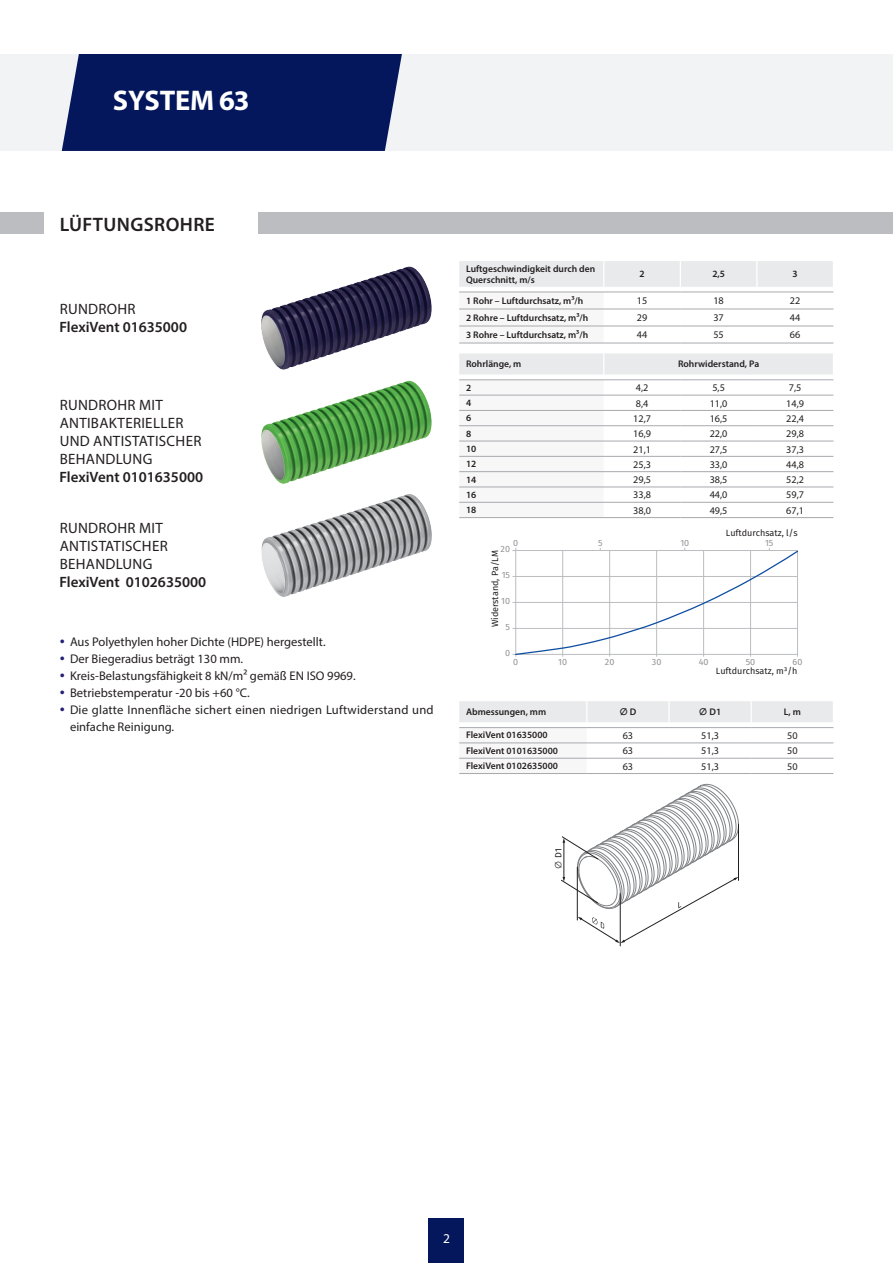
<style>
.page{position:relative;width:893px;height:1263px;background:#fff}
.page>*{position:absolute;margin:0;border:0;box-sizing:border-box;transform-origin:0 0}
.t1{font:700 28.5px "Myriad Pro";letter-spacing:-.01em;color:#fff}
.t2{font:600 19.5px "Myriad Pro";letter-spacing:.02em;color:#231f20}
.t3{font:15px/18px "Myriad Pro";letter-spacing:.02em;color:#231f20}
.t4{font:600 15px "Myriad Pro";color:#231f20}
.t5{font:13.5px "Myriad Pro";color:#fff}
.t6{font:12.6px/17px "Myriad Pro";color:#231f20}
.t7{font:10.2px "Myriad Pro";color:#231f20}
.t8{font:600 9.6px/10.8px "Myriad Pro";color:#231f20}
.t9{font:700 9.6px "Fira Sans";color:#231f20}
.t10{font:9px "Fira Sans";color:#231f20}
.t11{font:9px "Fira Sans";letter-spacing:-.005em;color:#939598}
.s1{color:#242076}
.s2{font-family:"Myriad Pro";font-weight:600}
.s3{font-family:"Fira Sans";font-weight:700}
</style>
<div class="page">
<div style="left:429px;top:1218px;width:35px;height:45px;background:#04175c"></div>
<div style="left:0;top:54px;width:893px;height:97px;background:#f2f3f4"></div>
<div style="left:62px;top:54px;width:340px;height:97px;background:#04175c"></div>
<div style="left:0;top:213px;width:893px;height:21px;background:#bcbdc0"></div>
<div style="left:44px;top:212px;width:213px;height:23px;background:#fff"></div>
<hr style="left:459px;top:343px;width:145px;height:1px;background:#a8a9ad">
<hr style="left:604px;top:343px;width:76px;height:1px;background:#a8a9ad">
<hr style="left:680px;top:343px;width:77px;height:1px;background:#a8a9ad">
<hr style="left:757px;top:343px;width:76px;height:1px;background:#a8a9ad">
<svg style="left:459px;top:261px;width:375px;height:82px"></svg>
<hr style="left:459px;top:292px;width:145px;height:1px;background:#a8a9ad">
<hr style="left:604px;top:292px;width:76px;height:1px;background:#a8a9ad">
<hr style="left:680px;top:292px;width:77px;height:1px;background:#a8a9ad">
<hr style="left:757px;top:292px;width:76px;height:1px;background:#a8a9ad">
<svg style="left:459px;top:353px;width:375px;height:165px"></svg>
<hr style="left:459px;top:380px;width:145px;height:1px;background:#a8a9ad">
<hr style="left:604px;top:380px;width:76px;height:1px;background:#a8a9ad">
<hr style="left:680px;top:380px;width:77px;height:1px;background:#a8a9ad">
<hr style="left:757px;top:380px;width:76px;height:1px;background:#a8a9ad">
<hr style="left:512px;top:602px;width:285px;height:1px;background:#bcbdc0">
<hr style="left:512px;top:628px;width:285px;height:1px;background:#bcbdc0">
<hr style="left:512px;top:576px;width:285px;height:1px;background:#bcbdc0">
<hr style="left:512px;top:550px;width:285px;height:1px;background:#bcbdc0">
<hr style="left:515px;top:550px;width:1px;height:107px;background:#bcbdc0">
<hr style="left:562px;top:550px;width:1px;height:107px;background:#bcbdc0">
<hr style="left:609px;top:550px;width:1px;height:107px;background:#bcbdc0">
<hr style="left:656px;top:550px;width:1px;height:107px;background:#bcbdc0">
<hr style="left:703px;top:550px;width:1px;height:107px;background:#bcbdc0">
<hr style="left:750px;top:550px;width:1px;height:107px;background:#bcbdc0">
<hr style="left:797px;top:550px;width:1px;height:107px;background:#bcbdc0">
<hr style="left:512px;top:654px;width:285px;height:1px;background:#bcbdc0">
<svg style="left:515px;top:548px;width:284px;height:108px"></svg>
<hr style="left:459px;top:773px;width:128px;height:1px;background:#a8a9ad">
<hr style="left:587px;top:773px;width:82px;height:1px;background:#a8a9ad">
<hr style="left:669px;top:773px;width:82px;height:1px;background:#a8a9ad">
<hr style="left:751px;top:773px;width:82px;height:1px;background:#a8a9ad">
<svg style="left:459px;top:701px;width:375px;height:58px"></svg>
<hr style="left:459px;top:727px;width:128px;height:1px;background:#a8a9ad">
<hr style="left:587px;top:727px;width:82px;height:1px;background:#a8a9ad">
<hr style="left:669px;top:727px;width:82px;height:1px;background:#a8a9ad">
<hr style="left:751px;top:727px;width:82px;height:1px;background:#a8a9ad">
<hr style="left:620px;top:894px;width:1px;height:52px;background:#231f20">
<svg style="left:561px;top:784px;width:178px;height:159px"></svg>
<img style="left:261px;top:266px;width:171px;height:104px">
<img style="left:261px;top:380px;width:171px;height:104px">
<img style="left:261px;top:494px;width:171px;height:103px">
<h1 class="t1" style="left:113px;top:82px;width:138px">SYSTEM 63</h1>
<h2 class="t2" style="left:60px;top:212px;width:157px">LÜFTUNGSROHRE</h2>
<h3 class="t3" style="left:60px;top:300px;width:78px">RUNDROHR</h3>
<h3 class="t4" style="left:60px;top:318px;width:129px">FlexiVent 01635000</h3>
<h3 class="t3" style="left:60px;top:396px;width:143px">RUNDROHR MIT<br>ANTIBAKTERIELLER<br>UND ANTISTATISCHER<br>BEHANDLUNG</h3>
<h3 class="t4" style="left:60px;top:467px;width:145px">FlexiVent 0101635000</h3>
<h3 class="t3" style="left:60px;top:518px;width:110px">RUNDROHR MIT<br>ANTISTATISCHER<br>BEHANDLUNG</h3>
<h3 class="t4" style="left:60px;top:572px;width:148px">FlexiVent 0102635000</h3>
<p class="t8" style="left:466px;top:263px;width:131px">Luftgeschwindigkeit durch den<br>Querschnitt, m/s</p>
<p class="t8" style="left:639px;top:268px;width:7px">2</p>
<p class="t8" style="left:712px;top:268px;width:14px">2,5</p>
<p class="t8" style="left:793px;top:268px;width:7px">3</p>
<p class="t8" style="left:466px;top:295px;width:119px">1 Rohr – Luftdurchsatz, m³/h</p>
<p class="t7" style="left:637px;top:295px;width:12px">15</p>
<p class="t7" style="left:713px;top:295px;width:12px">18</p>
<p class="t7" style="left:790px;top:295px;width:12px">22</p>
<p class="t8" style="left:466px;top:312px;width:124px">2 Rohre – Luftdurchsatz, m³/h</p>
<p class="t7" style="left:637px;top:312px;width:12px">29</p>
<p class="t7" style="left:713px;top:312px;width:12px">37</p>
<p class="t7" style="left:790px;top:312px;width:12px">44</p>
<p class="t8" style="left:466px;top:329px;width:124px">3 Rohre – Luftdurchsatz, m³/h</p>
<p class="t7" style="left:637px;top:329px;width:12px">44</p>
<p class="t7" style="left:713px;top:329px;width:12px">55</p>
<p class="t7" style="left:790px;top:329px;width:12px">66</p>
<p class="t8" style="left:466px;top:358px;width:57px">Rohrlänge, m</p>
<p class="t8" style="left:678px;top:358px;width:83px">Rohrwiderstand, Pa</p>
<p class="t8" style="left:466px;top:382px;width:7px">2</p>
<p class="t7" style="left:636px;top:382px;width:14px">4,2</p>
<p class="t7" style="left:712px;top:382px;width:14px">5,5</p>
<p class="t7" style="left:789px;top:382px;width:14px">7,5</p>
<p class="t8" style="left:466px;top:397px;width:7px">4</p>
<p class="t7" style="left:636px;top:397px;width:14px">8,4</p>
<p class="t7" style="left:710px;top:397px;width:19px">11,0</p>
<p class="t7" style="left:786px;top:397px;width:19px">14,9</p>
<p class="t8" style="left:466px;top:412px;width:7px">6</p>
<p class="t7" style="left:633px;top:412px;width:19px">12,7</p>
<p class="t7" style="left:710px;top:412px;width:19px">16,5</p>
<p class="t7" style="left:786px;top:412px;width:19px">22,4</p>
<p class="t8" style="left:466px;top:428px;width:7px">8</p>
<p class="t7" style="left:633px;top:427px;width:19px">16,9</p>
<p class="t7" style="left:710px;top:427px;width:19px">22,0</p>
<p class="t7" style="left:786px;top:427px;width:19px">29,8</p>
<p class="t8" style="left:466px;top:443px;width:12px">10</p>
<p class="t7" style="left:633px;top:443px;width:19px">21,1</p>
<p class="t7" style="left:710px;top:443px;width:19px">27,5</p>
<p class="t7" style="left:786px;top:443px;width:19px">37,3</p>
<p class="t8" style="left:466px;top:458px;width:12px">12</p>
<p class="t7" style="left:633px;top:458px;width:19px">25,3</p>
<p class="t7" style="left:710px;top:458px;width:19px">33,0</p>
<p class="t7" style="left:786px;top:458px;width:19px">44,8</p>
<p class="t8" style="left:466px;top:474px;width:12px">14</p>
<p class="t7" style="left:633px;top:473px;width:19px">29,5</p>
<p class="t7" style="left:710px;top:473px;width:19px">38,5</p>
<p class="t7" style="left:786px;top:473px;width:19px">52,2</p>
<p class="t8" style="left:466px;top:489px;width:12px">16</p>
<p class="t7" style="left:633px;top:489px;width:19px">33,8</p>
<p class="t7" style="left:710px;top:489px;width:19px">44,0</p>
<p class="t7" style="left:786px;top:489px;width:19px">59,7</p>
<p class="t8" style="left:466px;top:504px;width:12px">18</p>
<p class="t7" style="left:633px;top:504px;width:19px">38,0</p>
<p class="t7" style="left:710px;top:504px;width:19px">49,5</p>
<p class="t7" style="left:786px;top:504px;width:19px">67,1</p>
<p class="t11" style="left:513px;top:536px;width:7px">0</p>
<p class="t11" style="left:598px;top:536px;width:6px">5</p>
<p class="t11" style="left:680px;top:536px;width:10px">10</p>
<p class="t11" style="left:765px;top:536px;width:10px">15</p>
<p class="t10" style="left:726px;top:526px;width:73px">Luftdurchsatz, l/s</p>
<p class="t11" style="left:501px;top:543px;width:11px">20</p>
<p class="t11" style="left:502px;top:569px;width:10px">15</p>
<p class="t10" style="left:489px;top:627px;width:79px;rotate:-90deg">Widerstand, Pa/LM</p>
<p class="t11" style="left:501px;top:595px;width:10px">10</p>
<p class="t11" style="left:506px;top:620px;width:6px">5</p>
<h3 class="t6" style="left:60px;top:633px;width:268px"><span class="s1">•</span> Aus Polyethylen hoher Dichte (HDPE) hergestellt.</h3>
<h3 class="t6" style="left:60px;top:650px;width:185px"><span class="s1">•</span> Der Biegeradius beträgt 130 mm.</h3>
<h3 class="t6" style="left:60px;top:667px;width:298px"><span class="s1">•</span> Kreis-Belastungsfähigkeit 8 kN/m² gemäß EN ISO 9969.</h3>
<h3 class="t6" style="left:60px;top:684px;width:192px"><span class="s1">•</span> Betriebstemperatur -20 bis +60 °C.</h3>
<h3 class="t6" style="left:70px;top:701px;width:365px;text-indent:-10px"><span class="s1">•</span> Die glatte Innenfläche sichert einen niedrigen Luftwiderstand und einfache Reinigung.</h3>
<p class="t8" style="left:466px;top:706px;width:82px">Abmessungen, mm</p>
<p class="t9" style="left:619px;top:705px;width:19px">∅ <span class="s2">D</span></p>
<p class="t8" style="left:699px;top:706px;width:24px"><span class="s3">∅</span> D1</p>
<p class="t8" style="left:784px;top:706px;width:19px">L, m</p>
<p class="t8" style="left:466px;top:730px;width:83px">FlexiVent 01635000</p>
<p class="t7" style="left:623px;top:729px;width:12px">63</p>
<p class="t7" style="left:701px;top:729px;width:19px">51,3</p>
<p class="t7" style="left:787px;top:729px;width:12px">50</p>
<p class="t8" style="left:466px;top:745px;width:93px">FlexiVent 0101635000</p>
<p class="t7" style="left:623px;top:745px;width:12px">63</p>
<p class="t7" style="left:701px;top:745px;width:19px">51,3</p>
<p class="t7" style="left:787px;top:745px;width:12px">50</p>
<p class="t8" style="left:466px;top:760px;width:93px">FlexiVent 0102635000</p>
<p class="t7" style="left:623px;top:760px;width:12px">63</p>
<p class="t7" style="left:701px;top:760px;width:19px">51,3</p>
<p class="t7" style="left:787px;top:760px;width:12px">50</p>
<p class="t11" style="left:505px;top:646px;width:7px">0</p>
<p class="t11" style="left:513px;top:655px;width:7px">0</p>
<p class="t11" style="left:558px;top:655px;width:10px">10</p>
<p class="t11" style="left:605px;top:655px;width:11px">20</p>
<p class="t11" style="left:652px;top:655px;width:11px">30</p>
<p class="t11" style="left:699px;top:655px;width:11px">40</p>
<p class="t11" style="left:746px;top:655px;width:11px">50</p>
<p class="t11" style="left:793px;top:655px;width:11px">60</p>
<p class="t10" style="left:716px;top:664px;width:83px">Luftdurchsatz, m³/h</p>
<p class="t10" style="left:552px;top:868px;width:22px;rotate:-90deg">∅ D1</p>
<h3 class="t5" style="left:443px;top:1230px;width:8px">2</h3>
</div>
